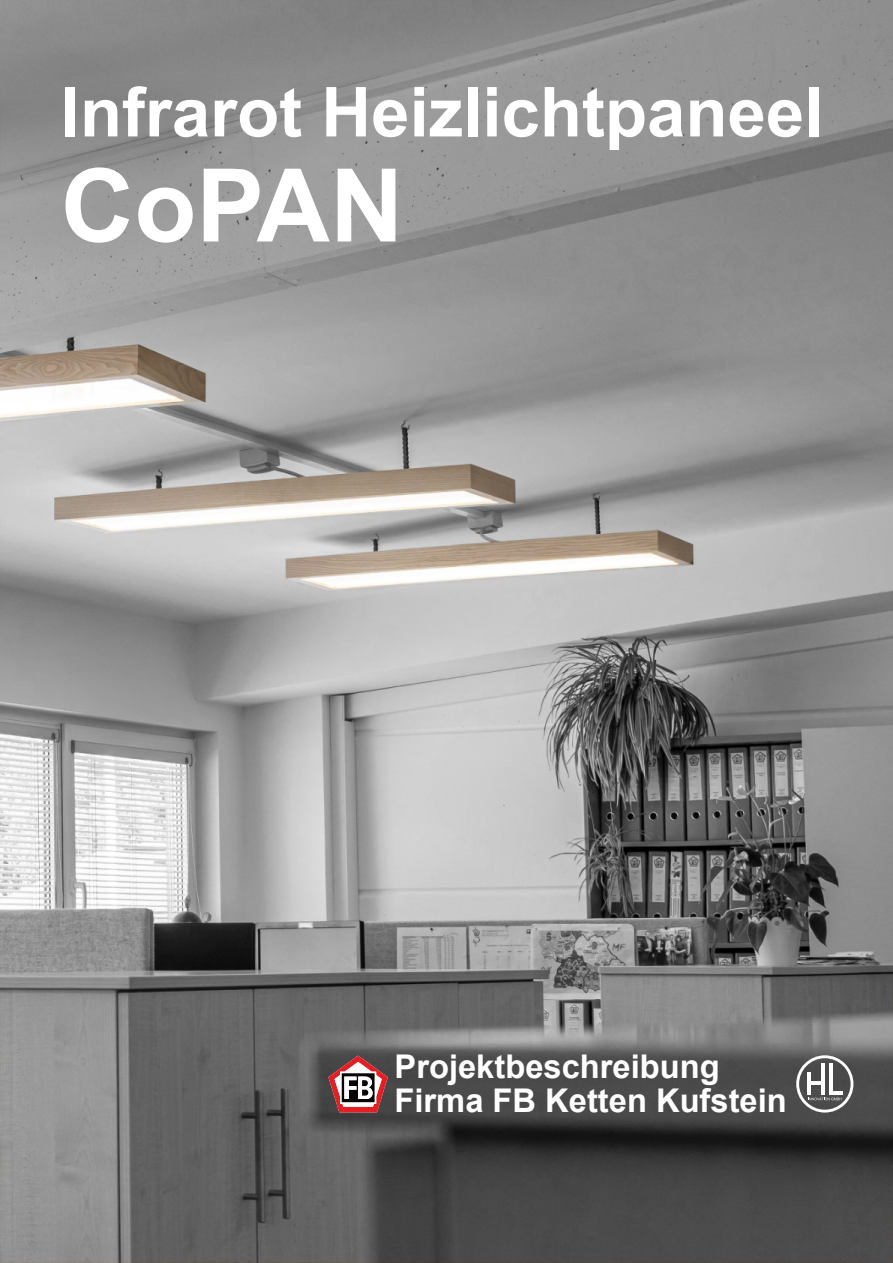
<style>
.page{position:relative;width:893px;height:1263px;background:#fff}
.page>*{position:absolute;margin:0;border:0;box-sizing:border-box;transform-origin:0 0}
.t1{font:700 101.7px "Arial";color:#fff}
.t2{font:700 69px "Arial";color:#fff}
.t3{font:700 32.7px/33.8px "Arial";color:#fff}
</style>
<div class="page">
<img style="left:0;top:0;width:893px;height:1263px">
<svg style="left:796px;top:1055px;width:57px;height:57px"></svg>
<svg style="left:328px;top:1055px;width:60px;height:57px"></svg>
<h2 class="t2" style="left:61px;top:86px;width:764px">Infrarot Heizlichtpaneel</h2>
<h1 class="t1" style="left:61px;top:167px;width:344px">CoPAN</h1>
<p class="t3" style="left:395px;top:1052px;width:394px">Projektbeschreibung<br>Firma FB Ketten Kufstein</p>
</div>
